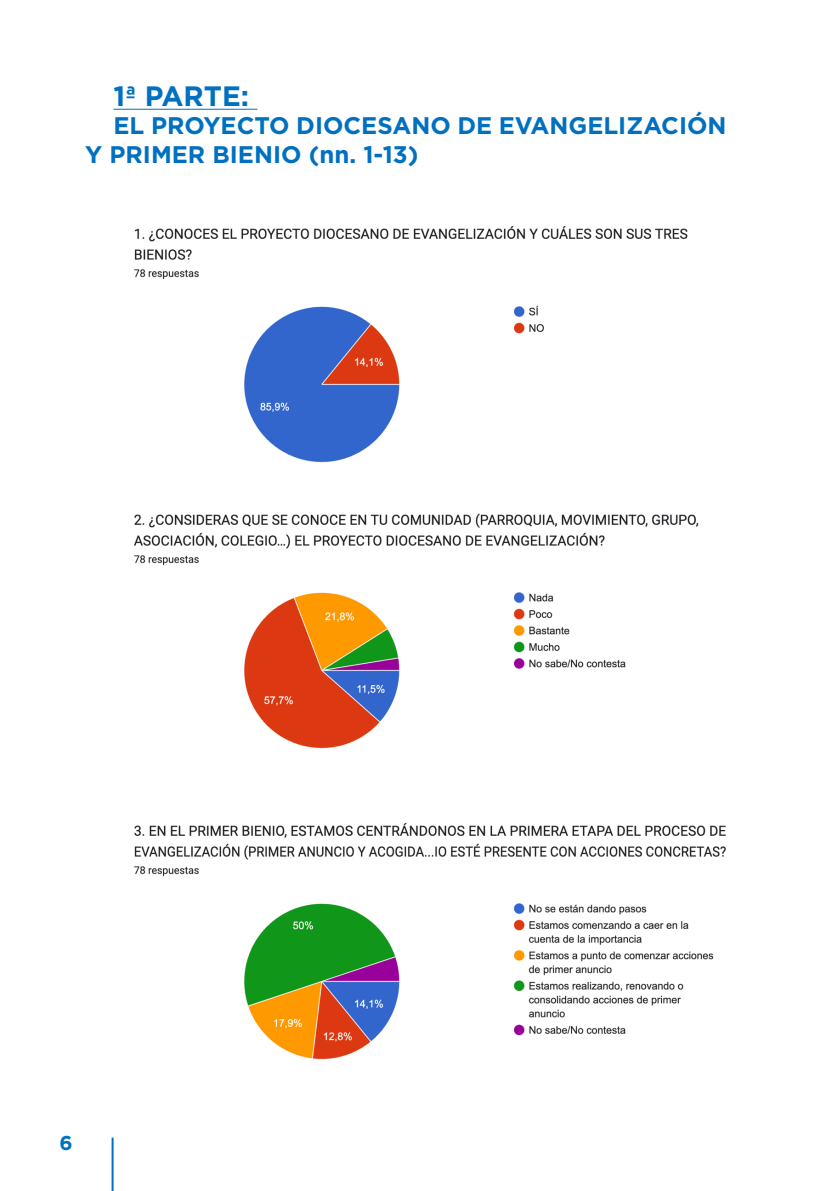
<style>
.page{position:relative;width:840px;height:1191px;background:#fff}
.page>*{position:absolute;margin:0;border:0;box-sizing:border-box;transform-origin:0 0}
.t1{font:700 28px "Gotham";color:#0070c0}
.t2{font:700 24px/28.8px "Gotham";color:#0070c0}
.t3{font:700 20px "Gotham";color:#0071bb}
</style>
<div class="page">
<hr style="left:111px;top:1137px;width:2px;height:54px;background:#0071bb">
<hr style="left:113px;top:109px;width:144px;height:1px;background:#0070c0">
<img style="left:134px;top:823px;width:592px;height:237px">
<img style="left:134px;top:226px;width:565px;height:523px">
<p class="t1" style="left:113px;top:79px;width:137px">1ª PARTE:</p>
<p class="t2" style="left:85px;top:111px;width:642px;text-indent:28px">EL PROYECTO DIOCESANO DE EVANGELIZACIÓN<br>Y PRIMER BIENIO (nn. 1-13)</p>
<p class="t3" style="left:60px;top:1131px;width:15px">6</p>
</div>
